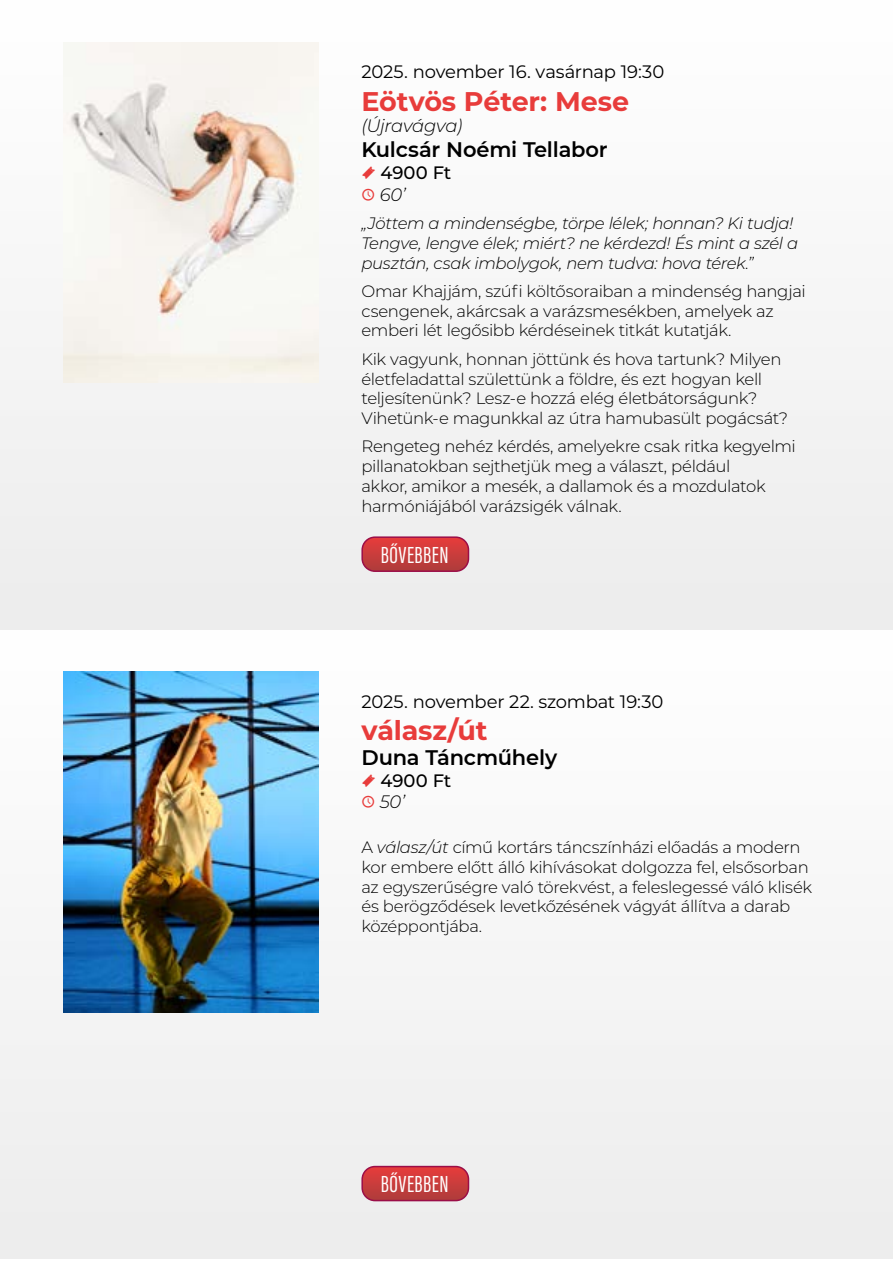
<style>
.page{position:relative;width:893px;height:1263px;background:#fff}
.page>*{position:absolute;margin:0;border:0;box-sizing:border-box;transform-origin:0 0}
.t1{font:700 27px "Montserrat";letter-spacing:-.005em;color:#e83c3b}
.t2{font:24px "Acumin Pro Extra Cond";letter-spacing:.02em;color:#fff}
.t3{font:600 21px "Montserrat";letter-spacing:-.01em;color:#000}
.t4{font:18px "Montserrat";letter-spacing:-.015em;color:#000}
.t5{font:500 18px/21.6px "Montserrat";color:#000}
.t6{font:italic 300 18px "Montserrat";letter-spacing:-.015em;color:#000}
.t7{font:300 16.5px/19.8px "Montserrat";letter-spacing:-.02em;color:#000}
.t8{font:italic 300 16.5px/19.8px "Montserrat";letter-spacing:-.02em;color:#000}
.s1{font-family:"Tancszinhaz";font-weight:400;color:#e83c3b}
.s2{font-weight:300;font-style:italic}
.s3{font-style:italic}
</style>
<div class="page">
<div style="left:0;top:0;width:893px;height:629px;background:#f5f4f4"></div>
<svg style="left:364px;top:539px;width:104px;height:32px;background:#ca3e3d"></svg>
<div style="left:361px;top:536px;width:108px;height:36px;border:2px solid #9b0e48;border-radius:13px"></div>
<img style="left:64px;top:83px;width:255px;height:300px">
<div style="left:0;top:629px;width:893px;height:630px;background:#f4f4f4"></div>
<svg style="left:364px;top:1166px;width:104px;height:34px;background:#ca3f3f"></svg>
<div style="left:361px;top:1166px;width:108px;height:35px;border:2px solid #9b0e48;border-radius:13px"></div>
<img style="left:64px;top:672px;width:255px;height:340px">
<p class="t4" style="left:361px;top:59px;width:304px">2025. november 16. vasárnap 19:30</p>
<h1 class="t1" style="left:361px;top:82px;width:269px">Eötvös Péter: Mese</h1>
<p class="t6" style="left:361px;top:114px;width:102px">(Újravágva)</p>
<p class="t3" style="left:361px;top:135px;width:248px">Kulcsár Noémi Tellabor</p>
<p class="t5" style="left:361px;top:161px;width:91px"><span class="s1">E</span> 4900 Ft<br><span class="s1">D</span> <span class="s2">60’</span></p>
<p class="t8" style="left:361px;top:213px;width:438px">„Jöttem a mindenségbe, törpe lélek; honnan? Ki tudja!<br>Tengve, lengve élek; miért? ne kérdezd! És mint a szél a pusztán, csak imbolygok, nem tudva: hova térek.”</p>
<p class="t7" style="left:361px;top:281px;width:446px">Omar Khajjám, szúfi költősoraiban a mindenség hangjai csengenek, akárcsak a varázsmesékben, amelyek az emberi lét legősibb kérdéseinek titkát kutatják.</p>
<p class="t7" style="left:361px;top:348px;width:428px">Kik vagyunk, honnan jöttünk és hova tartunk? Milyen életfeladattal születtünk a földre, és ezt hogyan kell teljesítenünk? Lesz-e hozzá elég életbátorságunk?<br>Vihetünk-e magunkkal az útra hamubasült pogácsát?</p>
<p class="t7" style="left:361px;top:436px;width:436px">Rengeteg nehéz kérdés, amelyekre csak ritka kegyelmi pillanatokban sejthetjük meg a választ, például<br>akkor, amikor a mesék, a dallamok és a mozdulatok harmóniájából varázsigék válnak.</p>
<h2 class="t2" style="left:381px;top:540px;width:69px">BŐVEBBEN</h2>
<p class="t4" style="left:361px;top:689px;width:303px">2025. november 22. szombat 19:30</p>
<h1 class="t1" style="left:361px;top:711px;width:128px">válasz/út</h1>
<p class="t3" style="left:361px;top:743px;width:197px">Duna Táncműhely</p>
<p class="t5" style="left:361px;top:769px;width:91px"><span class="s1">E</span> 4900 Ft<br><span class="s1">D</span> <span class="s2">50’</span></p>
<p class="t7" style="left:361px;top:837px;width:452px">A <span class="s3">válasz/út</span> című kortárs táncszínházi előadás a modern kor embere előtt álló kihívásokat dolgozza fel, elsősorban az egyszerűségre való törekvést, a feleslegessé váló klisék és berögződések levetkőzésének vágyát állítva a darab középpontjába.</p>
<h2 class="t2" style="left:381px;top:1170px;width:69px">BŐVEBBEN</h2>
</div>
